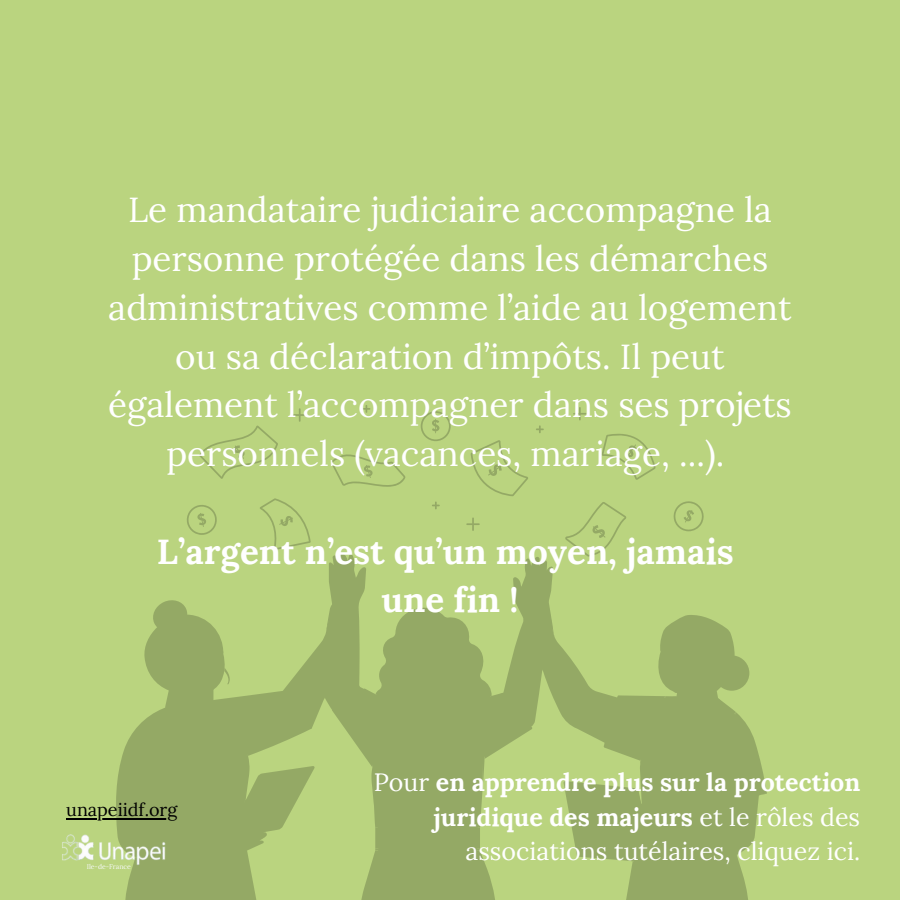
<style>
.page{position:relative;width:900px;height:900px;background:#bad47f}
.page>*{position:absolute;margin:0;border:0;box-sizing:border-box;transform-origin:0 0}
.t1{font:35px/48.8px "Lora";color:#fff;text-align:center}
.t2{font:700 35px/48.8px "Lora";color:#fff;text-align:center}
.t3{font:25px/34.5px "Lora";color:#fff;text-align:right}
.t4{font:18px "Lora";color:#000}
.t5{font:6.9px "Lora";color:#f7f9f8}
.s1{font-weight:700}
</style>
<div class="page">
<svg style="left:116px;top:405px;width:588px;height:422px"></svg>
<svg style="left:120px;top:555px;width:647px;height:345px;fill:#94a965"></svg>
<img style="left:62px;top:827px;width:113px;height:44px">
<hr style="left:66px;top:818px;width:111px;height:1px;background:#000">
<h3 class="t1" style="left:108px;top:185px;width:685px">Le mandataire judiciaire accompagne la personne protégée dans les démarches administratives comme l’aide au logement ou sa déclaration d’impôts. Il peut également l’accompagner dans ses projets personnels (vacances, mariage, ...).</h3>
<h4 class="t2" style="left:157px;top:526px;width:578px">L’argent n’est qu’un moyen, jamais une fin !</h4>
<p class="t4" style="left:66px;top:798px;width:113px">unapeiidf.org</p>
<h1 class="t5" style="left:87px;top:862px;width:46px">Ile-de-France</h1>
<p class="t3" style="left:374px;top:765px;width:488px">Pour <span class="s1">en apprendre plus sur la protection juridique des majeurs</span> et le rôles des associations tutélaires, cliquez ici.</p>
</div>
